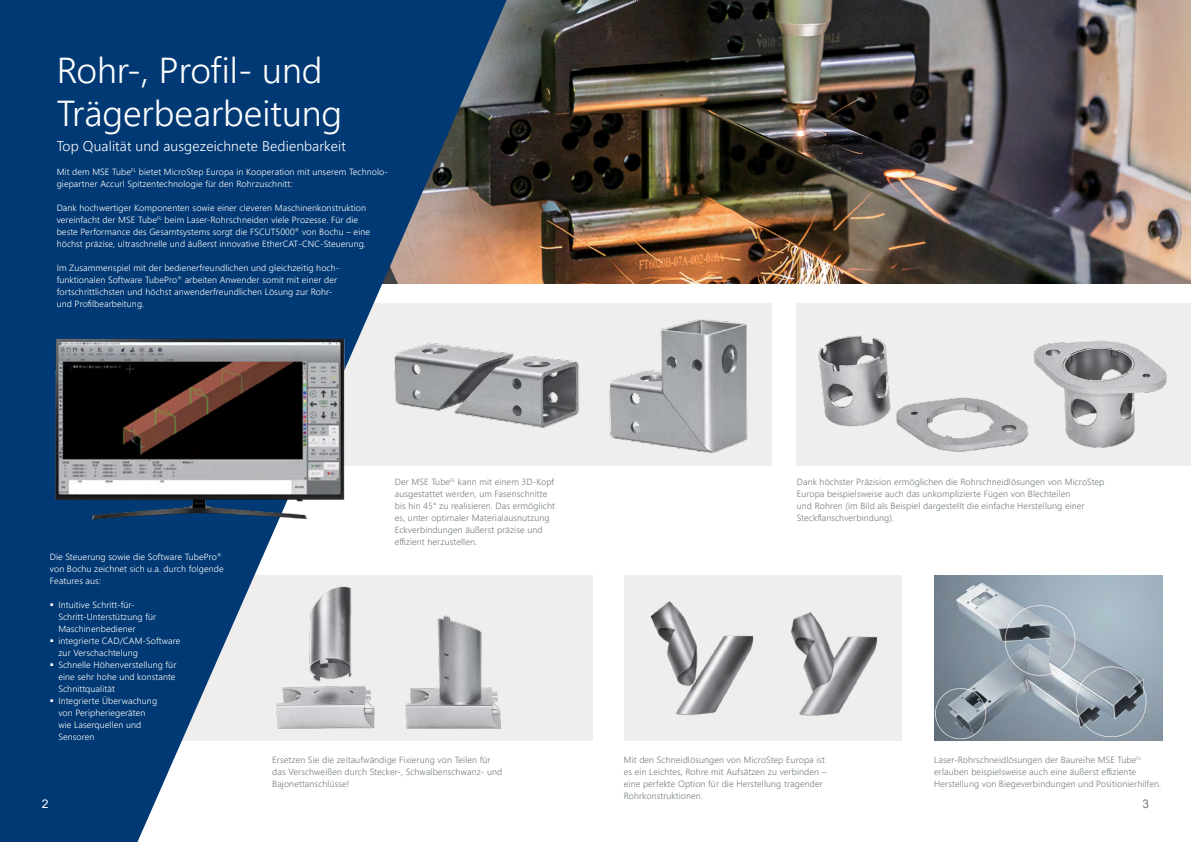
<style>
.page{position:relative;width:1191px;height:842px;background:#fff}
.page>*{position:absolute;margin:0;border:0;box-sizing:border-box;transform-origin:0 0}
.t1{font:300 36px/43.2px "Segoe UI";color:#fff}
.t2{font:300 14px "Segoe UI";letter-spacing:.01em;color:#fff}
.t3{font:12px "Arial";color:#fff}
.t4{font:12px "Arial";color:#737c7e}
.t5{font:300 9px/12px "Segoe UI";letter-spacing:.01em;color:#fff}
.t6{font:300 9px/12px "Segoe UI";letter-spacing:.01em;color:#737c7e}
</style>
<div class="page">
<div style="left:152px;top:575px;width:440px;height:165px;background:#efeeed"></div>
<div style="left:298px;top:303px;width:473px;height:163px;background:#efeeed"></div>
<img style="left:507px;top:319px;width:241px;height:134px">
<img style="left:507px;top:0;width:684px;height:283px">
<svg style="left:0;top:0;width:507px;height:842px;fill:#003974"></svg>
<img style="left:44px;top:330px;width:309px;height:198px">
<div style="left:797px;top:303px;width:394px;height:163px;background:#efeeed"></div>
<img style="left:818px;top:335px;width:349px;height:117px">
<img style="left:624px;top:575px;width:277px;height:165px">
<img style="left:934px;top:575px;width:228px;height:165px">
<h1 class="t1" style="left:57px;top:45px;width:287px">Rohr-, Profil- und<br>Trägerbearbeitung</h1>
<h2 class="t2" style="left:57px;top:133px;width:290px">Top Qualität und ausgezeichnete Bedienbarkeit</h2>
<p class="t5" style="left:57px;top:165px;width:333px">Mit dem MSE Tube<sup>FL</sup> bietet MicroStep Europa in Kooperation mit unserem Technolo&shy;giepartner Accurl Spitzentechnologie für den Rohrzuschnitt:</p>
<p class="t5" style="left:57px;top:201px;width:315px">Dank hochwertiger Komponenten sowie einer cleveren Maschinenkonstruktion vereinfacht der MSE Tube<sup>FL</sup> beim Laser-Rohrschneiden viele Prozesse. Für die beste Performance des Gesamtsystems sorgt die FSCUT5000<sup>®</sup> von Bochu – eine höchst präzise, ultraschnelle und äußerst innovative EtherCAT-CNC-Steuerung.</p>
<p class="t5" style="left:57px;top:261px;width:284px">Im Zusammenspiel mit der bedienerfreundlichen und gleichzeitig hoch&shy;funktionalen Software TubePro<sup>®</sup> arbeiten Anwender somit mit einer der fortschrittlichsten und höchst anwenderfreundlichen Lösung zur Rohr&shy;und Profilbearbeitung.</p>
<p class="t5" style="left:50px;top:550px;width:175px">Die Steuerung sowie die Software TubePro<sup>® </sup>von Bochu zeichnet sich u.a. durch folgende<br>Features aus:</p>
<p class="t5" style="left:58px;top:598px;width:124px">Intuitive Schritt-für-<br>Schritt-Unterstützung für<br>Maschinenbediener<br>integrierte CAD/CAM-Software zur Verschachtelung<br>Schnelle Höhenverstellung für eine sehr hohe und konstante<br>Schnittqualität<br>Integrierte Überwachung<br>von Peripheriegeräten<br>wie Laserquellen und<br>Sensoren</p>
<p class="t6" style="left:395px;top:475px;width:162px">Der MSE Tube<sup>FL</sup> kann mit einem 3D-Kopf ausgestattet werden, um Fasenschnitte bis hin 45° zu realisieren. Das ermöglicht es, unter optimaler Materialausnutzung Eckverbindungen äußerst präzise und effizient herzustellen.</p>
<p class="t6" style="left:797px;top:475px;width:309px">Dank höchster Präzision ermöglichen die Rohrschneidlösungen von MicroStep Europa beispielsweise auch das unkomplizierte Fügen von Blechteilen<br>und Rohren (im Bild als Beispiel dargestellt die einfache Herstellung einer Steckflanschverbindung).</p>
<p class="t6" style="left:272px;top:752px;width:232px">Ersetzen Sie die zeitaufwändige Fixierung von Teilen für das Verschweißen durch Stecker-, Schwalbenschwanz- und<br>Bajonettanschlüsse!</p>
<p class="t6" style="left:624px;top:752px;width:204px">Mit den Schneidlösungen von MicroStep Europa ist es ein Leichtes, Rohre mit Aufsätzen zu verbinden – eine perfekte Option für die Herstellung tragender Rohrkonstruktionen.</p>
<p class="t6" style="left:934px;top:752px;width:228px">Laser-Rohrschneidlösungen der Baureihe MSE Tube<sup>FL </sup>erlauben beispielsweise auch eine äußerst effiziente<br>Herstellung von Biegeverbindungen und Positionierhilfen.</p>
<h3 class="t3" style="left:42px;top:796px;width:8px">2</h3>
<h3 class="t4" style="left:1142px;top:796px;width:8px">3</h3>
</div>
